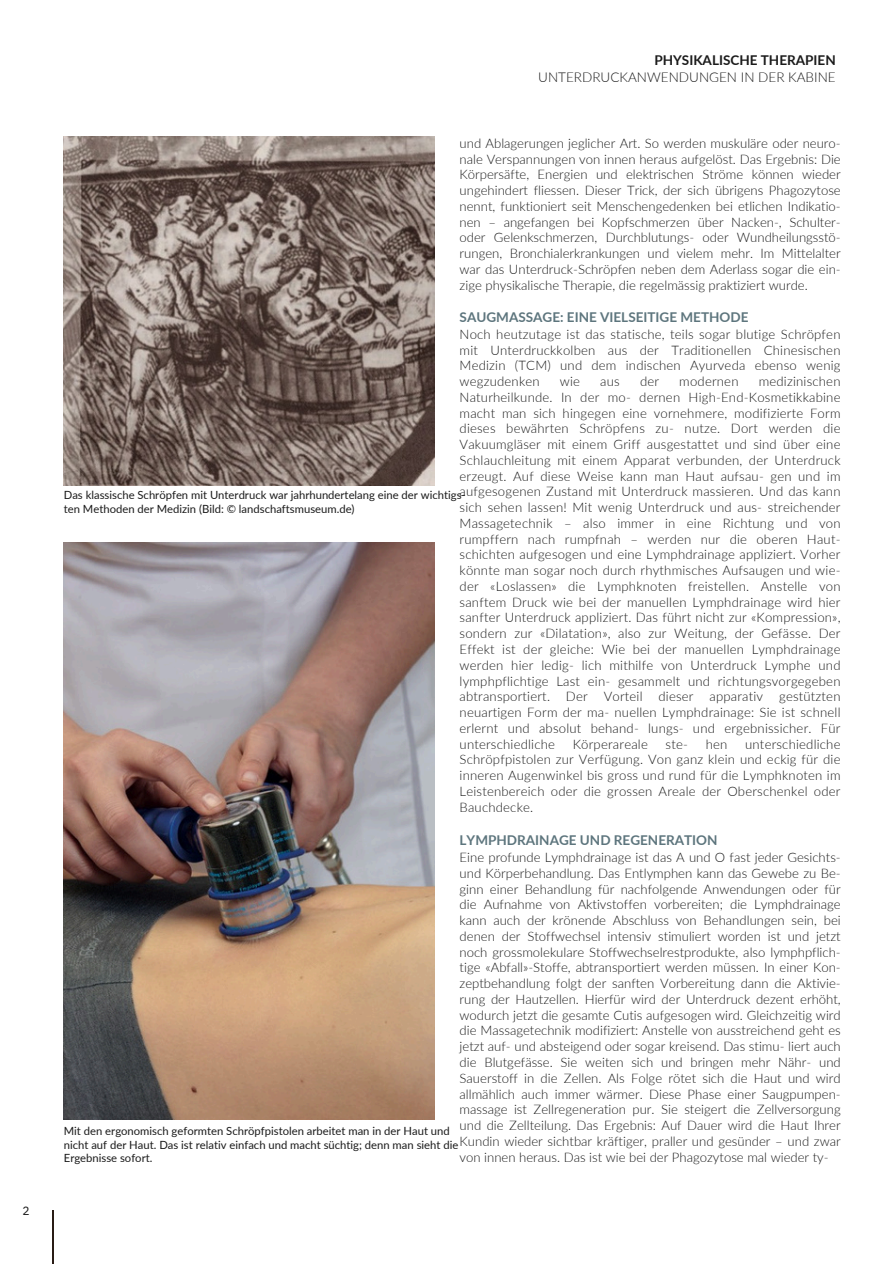
<style>
.page{position:relative;width:894px;height:1264px;background:#fff}
.page>*{position:absolute;margin:0;border:0;box-sizing:border-box;transform-origin:0 0}
.t1{font:700 13.5px "Lato";color:#5d757d}
.t2{font:300 13.5px/16.8px "Lato";color:#1a1a1a;text-align:right}
.t3{font:300 13.05px/15.8px "Lato";letter-spacing:.015em;color:#1a1a1a;text-align:justify}
.t4{font:12px "IBM Plex Sans";color:#1a1a1a}
.t5{font:11.25px/13.5px "Lato";color:#1a1a1a}
.s1{font-weight:700}
</style>
<div class="page">
<hr style="left:53px;top:1210px;width:1px;height:53px;background:#291c15">
<img style="left:64px;top:136px;width:370px;height:349px">
<img style="left:64px;top:542px;width:370px;height:577px">
<h1 class="t4" style="left:22px;top:1203px;width:9px">2</h1>
<p class="t2" style="left:538px;top:51px;width:299px"><span class="s1">PHYSIKALISCHE THERAPIEN<br></span>UNTERDRUCKANWENDUNGEN IN DER KABINE</p>
<p class="t3" style="left:459px;top:135px;width:382px">und Ablagerungen jeglicher Art. So werden muskuläre oder neuro&shy;nale Verspannungen von innen heraus aufgelöst. Das Ergebnis: Die Körpersäfte, Energien und elektrischen Ströme können wieder ungehindert fliessen. Dieser Trick, der sich übrigens Phagozytose nennt, funktioniert seit Menschengedenken bei etlichen Indikatio&shy;nen – angefangen bei Kopfschmerzen über Nacken-, Schulter&shy;oder Gelenkschmerzen, Durchblutungs- oder Wundheilungsstö&shy;rungen, Bronchialerkrankungen und vielem mehr. Im Mittelalter war das Unterdruck-Schröpfen neben dem Aderlass sogar die ein&shy;zige physikalische Therapie, die regelmässig praktiziert wurde.</p>
<p class="t1" style="left:459px;top:308px;width:290px">SAUGMASSAGE: EINE VIELSEITIGE METHODE</p>
<p class="t3" style="left:459px;top:326px;width:382px">Noch heutzutage ist das statische, teils sogar blutige Schröpfen mit Unterdruckkolben aus der Traditionellen Chinesischen Medizin (TCM) und dem indischen Ayurveda ebenso wenig wegzudenken</p>
<p class="t3" style="left:459px;top:373px;width:382px;text-indent:299px">medizinischen Naturheilkunde. In der mo- dernen High-End-Kosmetikkabine macht man sich hingegen eine vornehmere, modifizierte Form dieses bewährten Schröpfens zu- nutze. Dort werden die Vakuumgläser mit einem Griff ausgestattet und sind über eine Schlauchleitung mit einem Apparat verbunden, der Unterdruck erzeugt. Auf diese Weise kann man Haut aufsau- gen und im aufgesogenen Zustand mit Unterdruck massieren. Und das kann sich sehen lassen! Mit wenig Unterdruck und aus- streichender Massagetechnik – also immer in eine Richtung und von rumpffern nach rumpfnah – werden nur die oberen Haut&shy;schichten aufgesogen und eine Lymphdrainage appliziert. Vorher könnte man sogar noch durch rhythmisches Aufsaugen und wie&shy;der «Loslassen» die Lymphknoten freistellen. Anstelle von sanftem Druck wie bei der manuellen Lymphdrainage wird hier sanfter Unterdruck appliziert. Das führt nicht zur «Kompression», sondern zur «Dilatation», also zur Weitung, der Gefässe. Der Effekt ist der gleiche: Wie bei der manuellen Lymphdrainage werden hier ledig- lich mithilfe von Unterdruck Lymphe und lymphpflichtige Last ein- gesammelt und richtungsvorgegeben abtransportiert. Der Vorteil dieser apparativ gestützten neuartigen Form der ma- nuellen Lymphdrainage: Sie ist schnell erlernt und absolut behand- lungs- und ergebnissicher. Für unterschiedliche</p>
<p class="t3" style="left:559px;top:373px;width:22px">wie</p>
<p class="t3" style="left:600px;top:373px;width:21px">aus</p>
<p class="t3" style="left:639px;top:373px;width:21px">der</p>
<p class="t3" style="left:679px;top:373px;width:61px">modernen</p>
<h2 class="t5" style="left:64px;top:488px;width:403px">Das klassische Schröpfen mit Unterdruck war jahrhundertelang eine der wichtigs&shy;ten Methoden der Medizin (Bild: © landschaftsmuseum.de)</h2>
<p class="t3" style="left:459px;top:735px;width:382px;text-indent:285px">unterschiedliche Schröpfpistolen zur Verfügung. Von ganz klein und eckig für die inneren Augenwinkel bis gross und rund für die Lymphknoten im Leistenbereich oder die grossen Areale der Oberschenkel oder Bauchdecke.</p>
<p class="t3" style="left:572px;top:735px;width:77px">Körperareale</p>
<p class="t3" style="left:665px;top:735px;width:24px">ste-</p>
<p class="t3" style="left:705px;top:735px;width:23px">hen</p>
<p class="t1" style="left:459px;top:832px;width:259px">LYMPHDRAINAGE UND REGENERATION</p>
<p class="t3" style="left:459px;top:849px;width:382px">Eine profunde Lymphdrainage ist das A und O fast jeder Gesichts&shy;und Körperbehandlung. Das Entlymphen kann das Gewebe zu Be&shy;ginn einer Behandlung für nachfolgende Anwendungen oder für die Aufnahme von Aktivstoffen vorbereiten; die Lymphdrainage kann auch der krönende Abschluss von Behandlungen sein, bei denen der Stoffwechsel intensiv stimuliert worden ist und jetzt noch grossmolekulare Stoffwechselrestprodukte, also lymphpflich&shy;tige «Abfall»-Stoffe, abtransportiert werden müssen. In einer Kon&shy;zeptbehandlung folgt der sanften Vorbereitung dann die Aktivie&shy;rung der Hautzellen. Hierfür wird der Unterdruck dezent erhöht, wodurch jetzt die gesamte Cutis aufgesogen wird. Gleichzeitig wird die Massagetechnik modifiziert: Anstelle von ausstreichend geht es jetzt auf- und absteigend oder sogar kreisend. Das stimu- liert auch die Blutgefässe. Sie weiten sich und bringen mehr Nähr- und Sauerstoff in die Zellen. Als Folge rötet sich die Haut und wird allmählich auch immer wärmer. Diese Phase einer Saugpumpen&shy;massage ist Zellregeneration pur. Sie steigert die Zellversorgung und die Zellteilung. Das Ergebnis: Auf Dauer wird die Haut Ihrer Kundin wieder sichtbar kräftiger, praller und gesünder – und zwar von innen heraus. Das ist wie bei der Phagozytose mal wieder ty-</p>
<h2 class="t5" style="left:64px;top:1124px;width:396px">Mit den ergonomisch geformten Schröpfpistolen arbeitet man in der Haut und nicht auf der Haut. Das ist relativ einfach und macht süchtig; denn man sieht die<br>Ergebnisse sofort.</h2>
</div>
